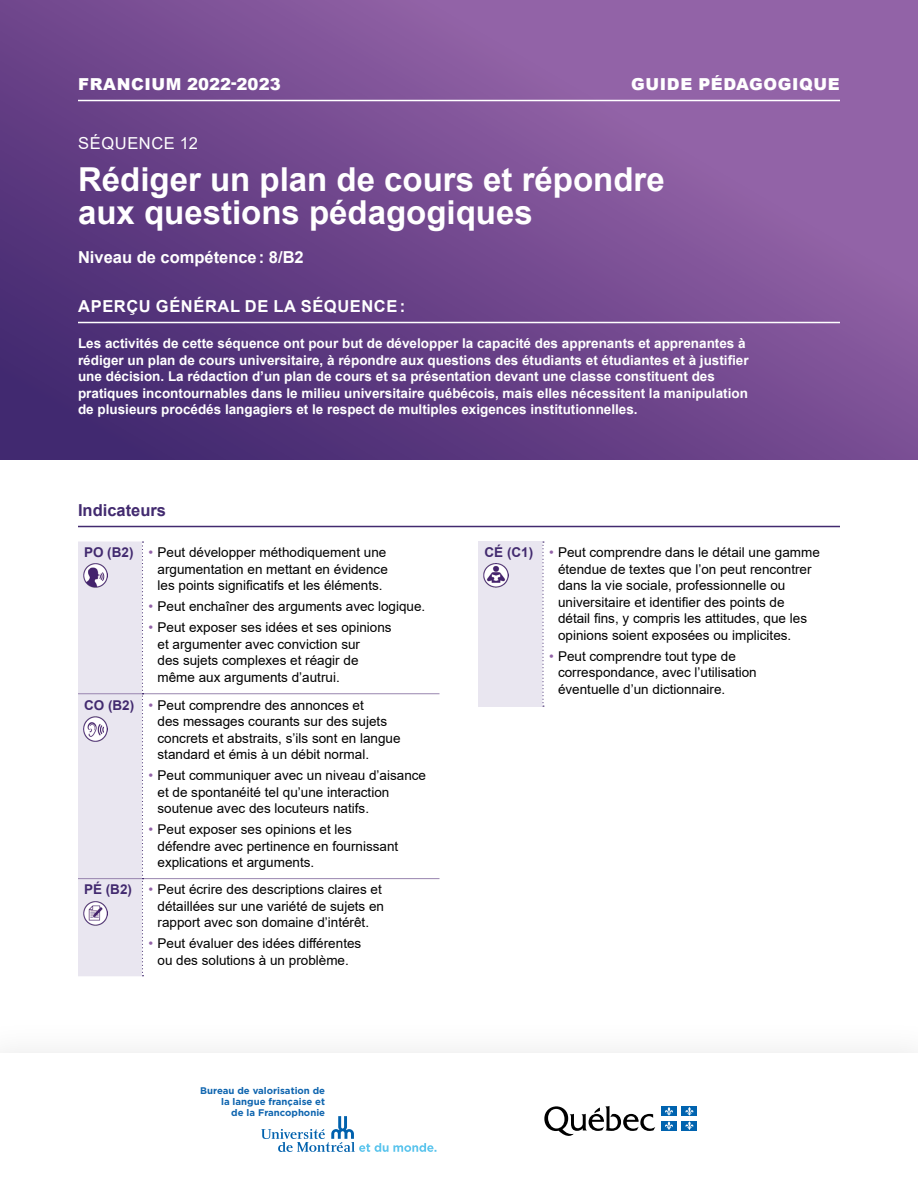
<style>
.page{position:relative;width:918px;height:1188px;background:#fff}
.page>*{position:absolute;margin:0;border:0;box-sizing:border-box;transform-origin:0 0}
.t1{font:700 33px/33px "Arial";color:#fff}
.t2{font:900 16.5px "Arial";letter-spacing:.035em;color:#fff}
.t3{font:700 16.5px "Arial";letter-spacing:.035em;color:#fff}
.t4{font:700 16.5px "Arial";color:#fff}
.t5{font:700 16.5px "Arial";color:#422a6f}
.t6{font:16.5px "Arial";letter-spacing:.035em;color:#fff}
.t7{font:13.5px/16.5px "Arial";color:#000}
.t8{font:700 13.5px/16.5px "Arial";color:#fff}
.t9{font:700 9.6px/11.1px "Gotham";color:#0f65af;text-align:right}
.s1{font-weight:700;color:#422a6f}
.s2{color:#9263a7}
</style>
<div class="page">
<hr style="left:78px;top:526px;width:762px;height:1px;background:#422a6f">
<hr style="left:143px;top:693px;width:297px;height:1px;background:#9885af">
<hr style="left:143px;top:878px;width:297px;height:1px;background:#9885af">
<div style="left:78px;top:542px;width:65px;height:434px;background:#e9e6f0"></div>
<div style="left:478px;top:542px;width:65px;height:165px;background:#e9e6f0"></div>
<svg style="left:542px;top:542px;width:2px;height:165px"></svg>
<svg style="left:544px;top:1106px;width:111px;height:30px"></svg>
<div style="left:661px;top:1106px;width:16px;height:10px;background:#0063af"></div>
<div style="left:682px;top:1106px;width:15px;height:10px;background:#0063af"></div>
<div style="left:661px;top:1121px;width:16px;height:9px;background:#0063af"></div>
<svg style="left:665px;top:1107px;width:8px;height:23px"></svg>
<div style="left:682px;top:1121px;width:15px;height:9px;background:#0063af"></div>
<svg style="left:685px;top:1107px;width:9px;height:23px"></svg>
<svg style="left:261px;top:1116px;width:175px;height:36px"></svg>
<img style="left:484px;top:563px;width:24px;height:25px">
<img style="left:83px;top:901px;width:25px;height:25px">
<img style="left:83px;top:716px;width:25px;height:25px">
<img style="left:83px;top:563px;width:25px;height:25px">
<svg style="left:0;top:0;width:918px;height:459px;background:#734b90"></svg>
<hr style="left:78px;top:100px;width:762px;height:1px;background:#fff">
<hr style="left:78px;top:322px;width:762px;height:1px;background:#fff">
<p class="t2" style="left:78px;top:72px;width:204px">FRANCIUM 2022-2023</p>
<p class="t2" style="left:631px;top:72px;width:210px">GUIDE PÉDAGOGIQUE</p>
<p class="t6" style="left:78px;top:131px;width:121px">SÉQUENCE 12</p>
<h1 class="t1" style="left:78px;top:164px;width:588px">Rédiger un plan de cours et répondre aux questions pédagogiques</h1>
<p class="t4" style="left:78px;top:246px;width:227px">Niveau de compétence: 8/B2</p>
<p class="t3" style="left:78px;top:295px;width:329px">APERÇU GÉNÉRAL DE LA SÉQUENCE:</p>
<p class="t8" style="left:78px;top:335px;width:672px">Les activités de cette séquence ont pour but de développer la capacité des apprenants et apprenantes à rédiger un plan de cours universitaire, à répondre aux questions des étudiants et étudiantes et à justifier une décision. La rédaction d’un plan de cours et sa présentation devant une classe constituent des pratiques incontournables dans le milieu universitaire québécois, mais elles nécessitent la manipulation de plusieurs procédés langagiers et le respect de multiples exigences institutionnelles.</p>
<p class="t5" style="left:78px;top:499px;width:90px">Indicateurs</p>
<p class="t7" style="left:158px;top:544px;width:232px;text-align:justify;text-indent:-74px"><span class="s1">PO (B2)</span> <span class="s2">•</span> Peut développer méthodiquement une argumentation en mettant en évidence les points significatifs et les éléments.</p>
<p class="t7" style="left:149px;top:598px;width:278px"><span class="s2">•</span> Peut enchaîner des arguments avec logique.</p>
<p class="t7" style="left:158px;top:619px;width:236px;text-indent:-9px"><span class="s2">•</span> Peut exposer ses idées et ses opinions et argumenter avec conviction sur<br>des sujets complexes et réagir de même aux arguments d’autrui.</p>
<p class="t7" style="left:158px;top:697px;width:245px;text-indent:-74px"><span class="s1">CO (B2)</span> <span class="s2">•</span> Peut comprendre des annonces et<br>des messages courants sur des sujets concrets et abstraits, s’ils sont en langue standard et émis à un débit normal.</p>
<p class="t7" style="left:158px;top:767px;width:270px;text-indent:-9px"><span class="s2">•</span> Peut communiquer avec un niveau d’aisance et de spontanéité tel qu’une interaction soutenue avec des locuteurs natifs.</p>
<p class="t7" style="left:158px;top:821px;width:242px;text-indent:-9px"><span class="s2">•</span> Peut exposer ses opinions et les défendre avec pertinence en fournissant explications et arguments.</p>
<p class="t7" style="left:158px;top:881px;width:228px;text-indent:-74px"><span class="s1">PÉ (B2)</span> <span class="s2">•</span> Peut écrire des descriptions claires et détaillées sur une variété de sujets en rapport avec son domaine d’intérêt.</p>
<p class="t7" style="left:149px;top:935px;width:214px;text-align:center"><span class="s2">•</span> Peut évaluer des idées différentes ou des solutions à un problème.</p>
<p class="t9" style="left:200px;top:1085px;width:126px">Bureau de valorisation de la langue française et<br>de la Francophonie</p>
<p class="t7" style="left:558px;top:544px;width:263px;text-indent:-74px"><span class="s1">CÉ (C1)</span> <span class="s2">•</span> Peut comprendre dans le détail une gamme étendue de textes que l’on peut rencontrer dans la vie sociale, professionnelle ou universitaire et identifier des points de détail fins, y compris les attitudes, que les opinions soient exposées ou implicites.</p>
<p class="t7" style="left:558px;top:648px;width:200px;text-indent:-9px"><span class="s2">•</span> Peut comprendre tout type de correspondance, avec l’utilisation éventuelle d’un dictionnaire.</p>
</div>
